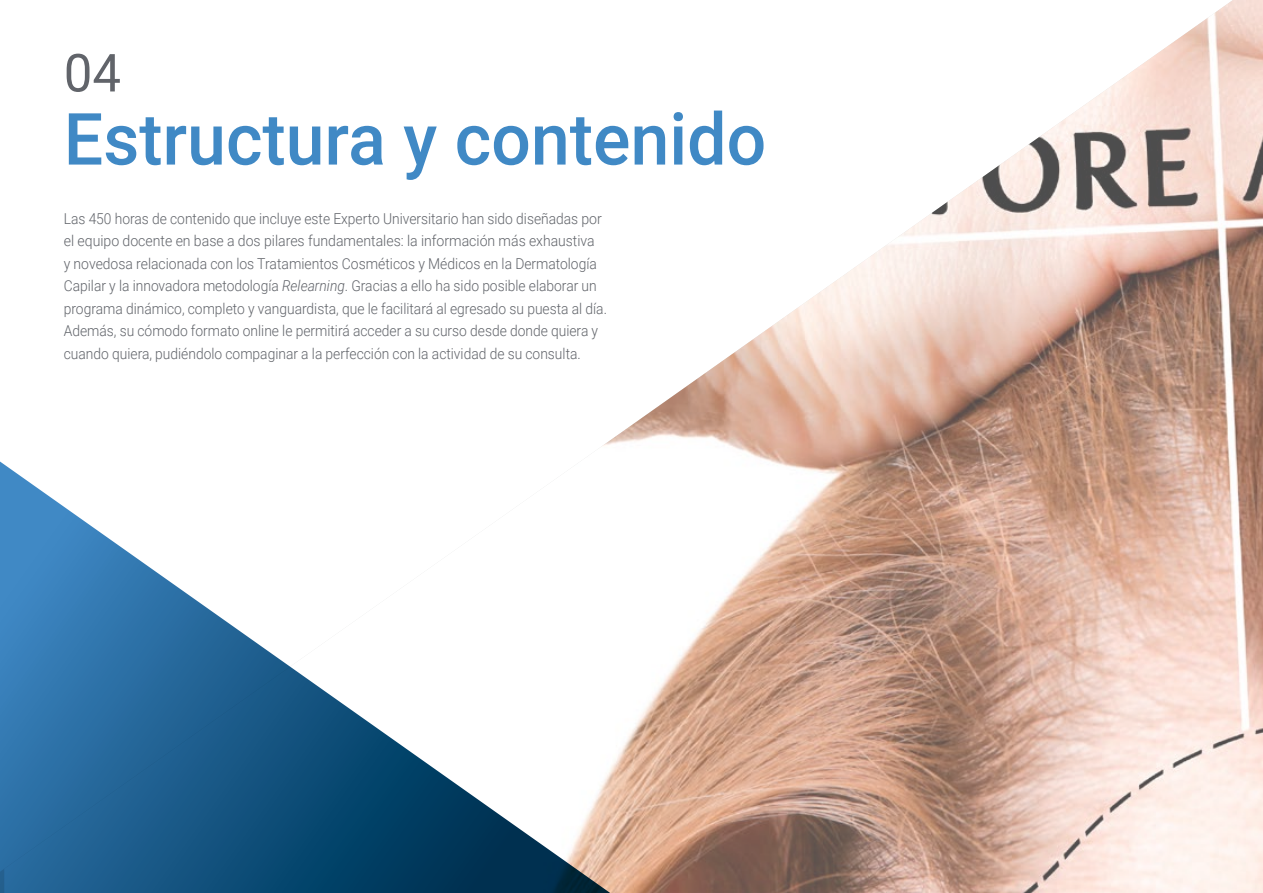
<style>
.page{position:relative;width:1263px;height:893px;background:#fff}
.page>*{position:absolute;margin:0;border:0;box-sizing:border-box;transform-origin:0 0}
.t1{font:500 72px "Roboto";color:#4089c5}
.t2{font:52.5px "Roboto";color:#61646a}
.t3{font:300 15px/22.5px "Roboto";color:#61646a;scale:.92 1}
.s1{font-style:italic}
</style>
<div class="page">
<img style="left:602px;top:0;width:661px;height:893px">
<svg style="left:0;top:446px;width:640px;height:447px"></svg>
<h2 class="t2" style="left:64px;top:36px;width:59px">04</h2>
<h1 class="t1" style="left:64px;top:89px;width:704px">Estructura y contenido</h1>
<p class="t3" style="left:64px;top:207px;width:592px">Las 450 horas de contenido que incluye este Experto Universitario han sido diseñadas por el equipo docente en base a dos pilares fundamentales: la información más exhaustiva<br>y novedosa relacionada con los Tratamientos Cosméticos y Médicos en la Dermatología Capilar y la innovadora metodología <span class="s1">Relearning</span>. Gracias a ello ha sido posible elaborar un programa dinámico, completo y vanguardista, que le facilitará al egresado su puesta al día.<br>Además, su cómodo formato online le permitirá acceder a su curso desde donde quiera y cuando quiera, pudiéndolo compaginar a la perfección con la actividad de su consulta.</p>
</div>
